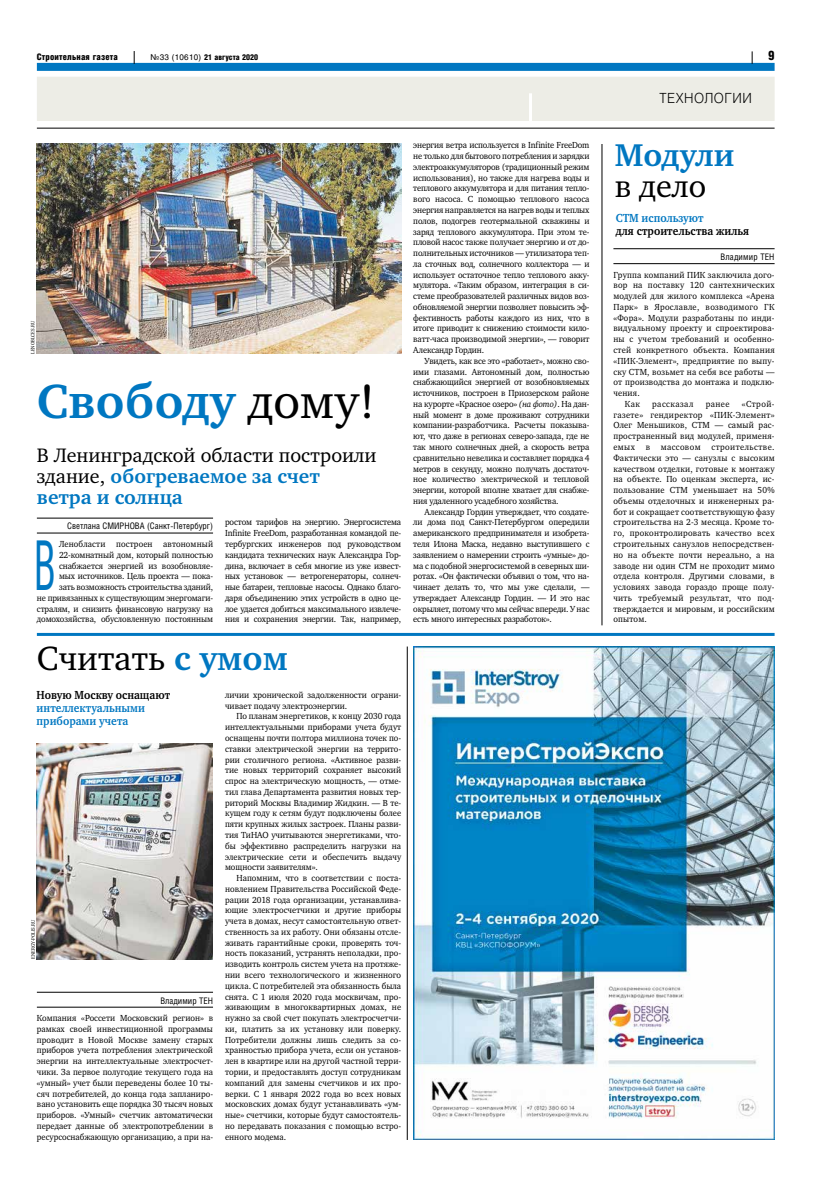
<style>
.page{position:relative;width:820px;height:1191px;background:#fff}
.page>*{position:absolute;margin:0;border:0;box-sizing:border-box;transform-origin:0 0}
.t1{font:68.8px "Helios Cond";color:#0077c1;scale:.6 1}
.t2{font:700 49.2px "Charter C";letter-spacing:.005em;color:#0077c1}
.t3{font:34.5px "Charter C";color:#000}
.t4{font:700 32.3px "Charter C";color:#0077c1}
.t5{font:32.3px "Charter C";color:#000}
.t6{font:20px/21px "Charter C";color:#000}
.t7{font:300 14px "Helios";letter-spacing:.04em;color:#000;scale:.93 1}
.t8{font:900 13px "Helios Cond";color:#000}
.t9{font:700 12px/13px "Charter C";color:#0077c1;scale:.9 1}
.t10{font:700 12px "Charter C";color:#000;scale:.9 1}
.t11{font:9px/10.8px "Charter C";letter-spacing:.02em;color:#000;text-align:justify;scale:.94 1}
.t12{font:9px/10.8px "Charter C";letter-spacing:-.015em;color:#000;text-align:right;scale:.94 1}
.t13{font:9px/10.8px "Charter C";color:#000;scale:.94 1}
.t14{font:9px "Helios Cond";color:#000}
.t15{font:900 9px "Helios Cond";letter-spacing:.015em;color:#000}
.t16{font:9px "Charter C";letter-spacing:.05em;color:#000;scale:.94 1}
.t17{font:900 8px "Helios Cond";color:#000}
.t18{font:5px "Charter C";color:#000;scale:.94 1}
.s1{font-family:"Helios";font-weight:400}
.s2{font-weight:400;color:#000}
.s3{font-weight:700;color:#0077c1}
.s4{font-style:italic}
</style>
<div class="page">
<div style="left:37px;top:77px;width:737px;height:44px;background:#edede6"></div>
<hr style="left:37px;top:128px;width:737px;height:1px;background:#000">
<div style="left:37px;top:63px;width:737px;height:8px;background:#0077c1"></div>
<svg style="left:751px;top:51px;width:1px;height:13px"></svg>
<svg style="left:134px;top:51px;width:1px;height:13px"></svg>
<hr style="left:529px;top:93px;width:3px;height:30px;background:#fff">
<img style="left:413px;top:646px;width:361px;height:494px">
<hr style="left:37px;top:992px;width:176px;height:1px;background:#000">
<hr style="left:37px;top:1006px;width:176px;height:1px;background:#000">
<hr style="left:37px;top:518px;width:176px;height:1px;background:#000">
<hr style="left:37px;top:532px;width:176px;height:1px;background:#000">
<hr style="left:37px;top:633px;width:737px;height:3px;background:#0077c1">
<img style="left:37px;top:144px;width:364px;height:210px">
<hr style="left:601px;top:144px;width:1px;height:481px;background:#000">
<hr style="left:407px;top:646px;width:1px;height:494px;background:#000">
<hr style="left:613px;top:248px;width:161px;height:1px;background:#000">
<hr style="left:613px;top:263px;width:161px;height:1px;background:#000">
<img style="left:37px;top:743px;width:176px;height:216px">
<p class="t15" style="left:37px;top:51px;width:82px">Строительная газета</p>
<p class="t17" style="left:150px;top:53px;width:109px"><span class="s1">№33 (10610)</span> 21 августа 2020</p>
<h3 class="t8" style="left:768px;top:48px;width:8px">9</h3>
<h3 class="t7" style="left:659px;top:90px;width:101px">ТЕХНОЛОГИИ</h3>
<p class="t18" style="left:30px;top:354px;width:37px;rotate:-90deg">LENOBLCES.RU</p>
<h2 class="t2" style="left:37px;top:375px;width:340px">Свободу <span class="s2">дому!</span></h2>
<h3 class="t6" style="left:37px;top:444px;width:341px">В Ленинградской области построили здание, <span class="s3">обогреваемое за счет ветра и солнца</span></h3>
<p class="t14" style="left:67px;top:521px;width:147px">Светлана СМИРНОВА (Санкт-Петербург)</p>
<p class="t12" style="left:37px;top:538px;width:189px">Ленобласти построен автономный 22-комнатный дом, который полностью снабжается энергией из возобновляе-<br>мых источников. Цель проекта — пока-<br>зать возможность строительства зданий,<br>не привязанных к существующим энергомаги&shy;стралям, и снизить финансовую нагрузку на домохозяйства, обусловленную постоянным</p>
<h1 class="t1" style="left:34px;top:524px;width:38px">В</h1>
<p class="t11" style="left:225px;top:517px;width:189px">ростом тарифов на энергию. Энергосистема Infinite FreeDom, разработанная командой пе&shy;тербургских инженеров под руководством кандидата технических наук Александра Гор&shy;дина, включает в себя многие из уже извест&shy;ных установок — ветрогенераторы, солнеч&shy;ные батареи, тепловые насосы. Однако благо&shy;даря объединению этих устройств в одно це&shy;лое удается добиться максимального извлече&shy;ния и сохранения энергии. Так, например,</p>
<h3 class="t3" style="left:37px;top:639px;width:252px">Считать <span class="s3">с умом</span></h3>
<h3 class="t10" style="left:37px;top:688px;width:150px">Новую Москву оснащают</h3>
<h3 class="t9" style="left:37px;top:702px;width:122px">интеллектуальными приборами учета</h3>
<p class="t18" style="left:30px;top:959px;width:43px;rotate:-90deg">ENERGY-POLIS.RU</p>
<p class="t14" style="left:160px;top:995px;width:54px">Владимир ТЕН</p>
<p class="t11" style="left:37px;top:1012px;width:189px">Компания «Россети Московский регион» в рамках своей инвестиционной программы проводит в Новой Москве замену старых приборов учета потребления электрической энергии на интеллектуальные электросчет&shy;чики. За первое полугодие текущего года на «умный» учет были переведены более 10 ты&shy;сяч потребителей, до конца года запланиро&shy;вано установить еще порядка 30 тысяч новых приборов. «Умный» счетчик автоматически передает данные об электропотреблении в ресурсоснабжающую организацию, а при на-</p>
<p class="t13" style="left:225px;top:689px;width:189px">личии хронической задолженности ограни&shy;чивает подачу электроэнергии.</p>
<p class="t11" style="left:225px;top:711px;width:189px;text-indent:11px">По планам энергетиков, к концу 2030 года интеллектуальными приборами учета будут оснащены почти полтора миллиона точек по&shy;ставки электрической энергии на террито&shy;рии столичного региона. «Активное разви&shy;тие новых территорий сохраняет высокий спрос на электрическую мощность, — отме&shy;тил глава Департамента развития новых тер&shy;риторий Москвы Владимир Жидкин. — В те&shy;кущем году к сетям будут подключены более пяти крупных жилых застроек. Планы разви&shy;тия ТиНАО учитываются энергетиками, что&shy;бы эффективно распределить нагрузки на электрические сети и обеспечить выдачу мощности заявителям».</p>
<p class="t11" style="left:225px;top:872px;width:189px;text-indent:11px">Напомним, что в соответствии с поста&shy;новлением Правительства Российской Феде&shy;рации 2018 года организации, устанавлива&shy;ющие электросчетчики и другие приборы учета в домах, несут самостоятельную ответ&shy;ственность за их работу. Они обязаны отсле&shy;живать гарантийные сроки, проверять точ&shy;ность показаний, устранять неполадки, про&shy;изводить контроль систем учета на протяже&shy;нии всего технологического и жизненного цикла. С потребителей эта обязанность была снята. С 1 июля 2020 года москвичам, про&shy;живающим в многоквартирных домах, не нужно за свой счет покупать электросчетчи&shy;ки, платить за их установку или поверку.<br>Потребители должны лишь следить за со&shy;хранностью прибора учета, если он установ&shy;лен в квартире или на другой частной терри&shy;тории, и предоставлять доступ сотрудникам компаний для замены счетчиков и их про&shy;верки. С 1 января 2022 года во всех новых московских домах будут устанавливать «ум&shy;ные» счетчики, которые будут самостоятель&shy;но передавать показания с помощью встро&shy;енного модема.</p>
<p class="t11" style="left:413px;top:140px;width:189px">энергия ветра используется в Infinite FreeDom не только для бытового потребления и зарядки электроаккумуляторов (традиционный режим использования), но также для нагрева воды и теплового аккумулятора и для питания тепло&shy;вого насоса. С помощью теплового насоса энергия направляется на нагрев воды и теплых полов, подогрев геотермальной скважины и заряд теплового аккумулятора. При этом те&shy;пловой насос также получает энергию и от до&shy;полнительных источников — утилизатора теп&shy;ла сточных вод, солнечного коллектора — и использует остаточное тепло теплового акку&shy;мулятора. «Таким образом, интеграция в си&shy;стеме преобразователей различных видов воз&shy;обновляемой энергии позволяет повысить эф&shy;фективность работы каждого из них, что в итоге приводит к снижению стоимости кило&shy;ватт-часа производимой энергии», — говорит Александр Гордин.</p>
<p class="t11" style="left:413px;top:355px;width:189px;text-indent:11px">Увидеть, как все это «работает», можно сво&shy;ими глазами. Автономный дом, полностью снабжающийся энергией от возобновляемых источников, построен в Приозерском районе на курорте «Красное озеро» <span class="s4">(на фото)</span>. На дан&shy;ный момент в доме проживают сотрудники компании-разработчика. Расчеты показыва&shy;ют, что даже в регионах северо-запада, где не так много солнечных дней, а скорость ветра сравнительно невелика и составляет порядка 4 метров в секунду, можно получать достаточ&shy;ное количество электрической и тепловой энергии, которой вполне хватает для снабже&shy;ния удаленного усадебного хозяйства.</p>
<p class="t11" style="left:413px;top:506px;width:189px;text-indent:11px">Александр Гордин утверждает, что создате&shy;ли дома под Санкт-Петербургом опередили американского предпринимателя и изобрета&shy;теля Илона Маска, недавно выступившего с заявлением о намерении строить «умные» до&shy;ма с подобной энергосистемой в северных ши&shy;ротах. «Он фактически объявил о том, что на&shy;чинает делать то, что мы уже сделали, — утверждает Александр Гордин. — И это нас окрыляет, потому что мы сейчас впереди. У нас есть много интересных разработок».</p>
<h3 class="t4" style="left:614px;top:137px;width:121px">Модули</h3>
<h3 class="t5" style="left:614px;top:168px;width:93px">в дело</h3>
<h3 class="t9" style="left:615px;top:212px;width:99px">СТМ используют</h3>
<h3 class="t10" style="left:615px;top:225px;width:150px">для строительства жилья</h3>
<p class="t14" style="left:720px;top:251px;width:55px">Владимир ТЕН</p>
<p class="t11" style="left:613px;top:269px;width:173px">Группа компаний ПИК заключила дого-</p>
<p class="t11" style="left:613px;top:280px;width:173px">вор на поставку 120 сантехнических</p>
<p class="t11" style="left:613px;top:291px;width:173px">модулей для жилого комплекса «Арена</p>
<p class="t11" style="left:613px;top:301px;width:173px">Парк» в Ярославле, возводимого ГК</p>
<p class="t11" style="left:613px;top:312px;width:173px">«Фора». Модули разработаны по инди-</p>
<p class="t11" style="left:613px;top:323px;width:173px">видуальному проекту и спроектирова-</p>
<p class="t11" style="left:613px;top:334px;width:173px">ны с учетом требований и особенно-</p>
<p class="t11" style="left:613px;top:345px;width:173px">стей конкретного объекта. Компания</p>
<p class="t11" style="left:613px;top:355px;width:173px">«ПИК-Элемент», предприятие по выпу-</p>
<p class="t11" style="left:613px;top:366px;width:173px">ску СТМ, возьмет на себя все работы —</p>
<p class="t11" style="left:613px;top:377px;width:173px">от производства до монтажа и подклю-</p>
<p class="t11" style="left:613px;top:388px;width:30px">чения.</p>
<p class="t11" style="left:624px;top:398px;width:18px">Как</p>
<p class="t16" style="left:652px;top:399px;width:45px">рассказал</p>
<p class="t11" style="left:705px;top:398px;width:27px">ранее</p>
<p class="t11" style="left:613px;top:398px;width:173px;text-align:left;text-indent:128px">«Строй---- газете» гендиректор «ПИК-Элемент» Олег Меньшиков, СТМ — самый рас&shy;пространенный вид модулей, применя&shy;емых в массовом строительстве.<br>Фактически это — санузлы с высоким качеством отделки, готовые к монтажу на объекте. По оценкам эксперта, ис&shy;пользование СТМ уменьшает на 50% объемы отделочных и инженерных ра&shy;бот и сокращает соответствующую фазу строительства на 2-3 месяца. Кроме то&shy;го, проконтролировать качество всех строительных санузлов непосредствен&shy;но на объекте почти нереально, а на заводе ни один СТМ не проходит мимо отдела контроля. Другими словами, в условиях завода гораздо проще полу&shy;чить требуемый результат, что под&shy;тверждается и мировым, и российским опытом.</p>
</div>
